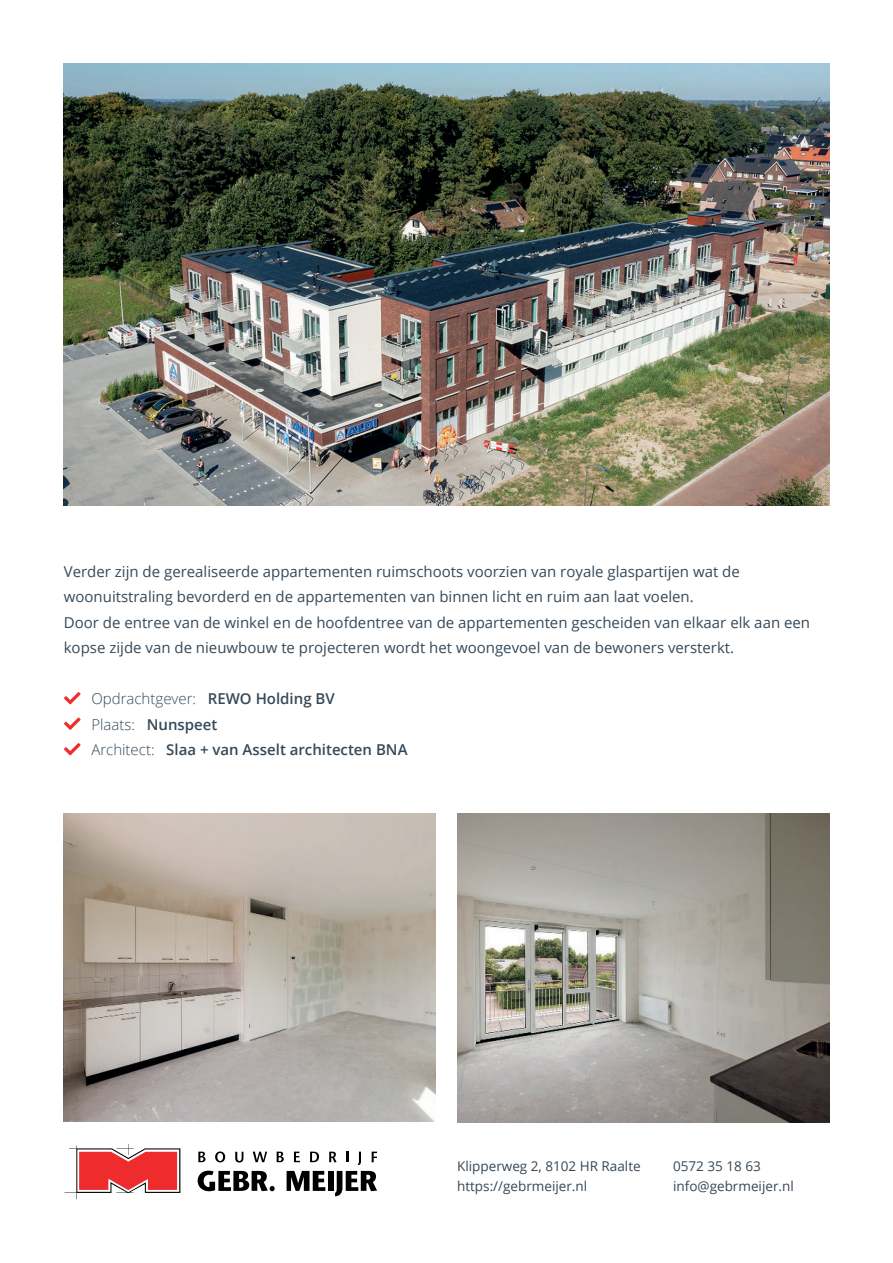
<style>
.page{position:relative;width:893px;height:1263px;background:#fff}
.page>*{position:absolute;margin:0;border:0;box-sizing:border-box;transform-origin:0 0}
.t1{font:15px/25.5px "Open Sans";color:#374957}
.t2{font:600 15px/25.5px "Open Sans";color:#374957}
.t3{font:13.5px "Open Sans";color:#374856}
.s1{font-weight:300}
</style>
<div class="page">
<svg style="left:198px;top:1170px;width:77px;height:21px"></svg>
<svg style="left:287px;top:1171px;width:38px;height:20px"></svg>
<div style="left:328px;top:1171px;width:5px;height:20px;background:#000001"></div>
<svg style="left:335px;top:1171px;width:42px;height:25px"></svg>
<svg style="left:198px;top:1151px;width:7px;height:11px"></svg>
<svg style="left:215px;top:1151px;width:10px;height:11px"></svg>
<svg style="left:235px;top:1151px;width:8px;height:11px"></svg>
<svg style="left:253px;top:1151px;width:14px;height:11px"></svg>
<svg style="left:277px;top:1151px;width:7px;height:11px"></svg>
<svg style="left:294px;top:1151px;width:6px;height:11px"></svg>
<svg style="left:310px;top:1151px;width:9px;height:11px"></svg>
<svg style="left:329px;top:1151px;width:8px;height:11px"></svg>
<svg style="left:346px;top:1151px;width:2px;height:11px"></svg>
<svg style="left:358px;top:1151px;width:3px;height:14px"></svg>
<svg style="left:372px;top:1151px;width:5px;height:11px"></svg>
<svg style="left:64px;top:1144px;width:116px;height:55px"></svg>
<svg style="left:64px;top:692px;width:17px;height:12px"></svg>
<svg style="left:64px;top:743px;width:17px;height:12px"></svg>
<svg style="left:64px;top:717px;width:17px;height:13px"></svg>
<img style="left:64px;top:64px;width:765px;height:441px">
<img style="left:64px;top:814px;width:372px;height:308px">
<img style="left:457px;top:814px;width:372px;height:308px">
<p class="t1" style="left:64px;top:560px;width:748px">Verder zijn de gerealiseerde appartementen ruimschoots voorzien van royale glaspartijen wat de woonuitstraling bevorderd en de appartementen van binnen licht en ruim aan laat voelen.<br>Door de entree van de winkel en de hoofdentree van de appartementen gescheiden van elkaar elk aan een kopse zijde van de nieuwbouw te projecteren wordt het woongevoel van de bewoners versterkt.</p>
<p class="t2" style="left:91px;top:688px;width:318px"><span class="s1">Opdrachtgever:</span> REWO Holding BV<br><span class="s1">Plaats:</span> Nunspeet<br><span class="s1">Architect:</span> Slaa + van Asselt architecten BNA</p>
<p class="t3" style="left:457px;top:1161px;width:185px">Klipperweg 2, 8102 HR Raalte</p>
<p class="t3" style="left:673px;top:1161px;width:89px">0572 35 18 63</p>
<p class="t3" style="left:457px;top:1180px;width:132px">https://gebrmeijer.nl</p>
<p class="t3" style="left:673px;top:1180px;width:122px">info@gebrmeijer.nl</p>
</div>
